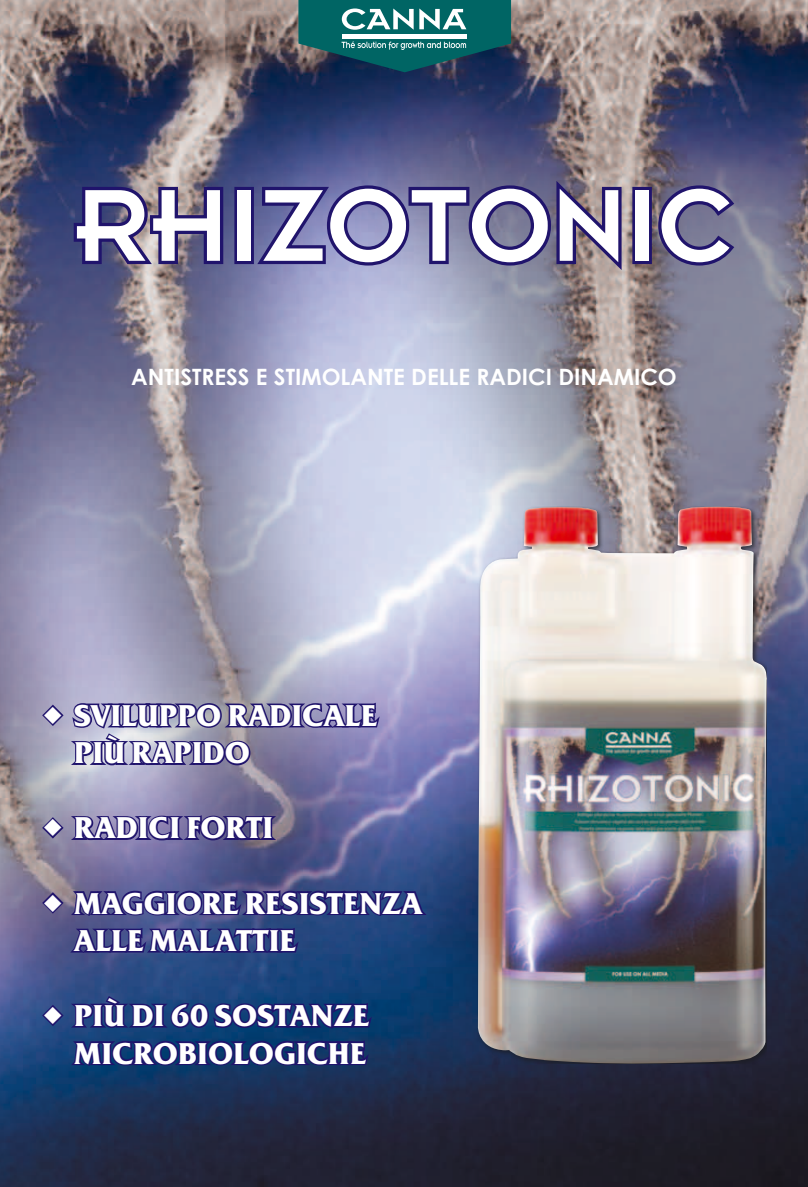
<style>
.page{position:relative;width:808px;height:1187px;background:#fff}
.page>*{position:absolute;margin:0;border:0;box-sizing:border-box;transform-origin:0 0}
.t1{font:112.5px "Cann A";color:#fff}
.t2{font:700 30px/37.5px "Friz Quadrata Std";color:#fff}
.t3{font:700 22.5px "Century Gothic";color:#fff}
</style>
<div class="page">
<img style="left:0;top:0;width:808px;height:1186px">
<img style="left:478px;top:506px;width:290px;height:557px">
<svg style="left:70px;top:184px;width:157px;height:83px;background:#534d7e"></svg>
<div style="left:234px;top:187px;width:20px;height:77px;border:7px solid #20146c"></div>
<svg style="left:251px;top:173px;width:374px;height:105px;background:#696595"></svg>
<div style="left:632px;top:187px;width:20px;height:77px;border:7px solid #20146c"></div>
<svg style="left:654px;top:182px;width:85px;height:87px;background:#5d5883"></svg>
<svg style="left:298px;top:0;width:213px;height:72px;background:#2b7075"></svg>
<svg style="left:40px;top:700px;width:343px;height:67px;background:#7974a2"></svg>
<svg style="left:40px;top:812px;width:241px;height:30px;background:#59518b"></svg>
<svg style="left:40px;top:885px;width:390px;height:70px;background:#343e7e"></svg>
<svg style="left:40px;top:993px;width:335px;height:75px;background:#173172"></svg>
<h1 class="t1" style="left:75px;top:168px;width:659px">RHIZOTONIC</h1>
<p class="t3" style="left:131px;top:359px;width:547px">ANTISTRESS E STIMOLANTE DELLE RADICI DINAMICO</p>
<p class="t2" style="left:74px;top:696px;width:304px;text-indent:-31px">◆ SVILUPPO RADICALE<br>PIÙ RAPIDO</p>
<p class="t2" style="left:43px;top:809px;width:232px">◆ RADICI FORTI</p>
<p class="t2" style="left:74px;top:884px;width:350px;text-indent:-31px">◆ MAGGIORE RESISTENZA<br>ALLE MALATTIE</p>
<p class="t2" style="left:43px;top:996px;width:328px;text-align:right">◆ PIÙ DI 60 SOSTANZE<br>MICROBIOLOGICHE</p>
</div>
